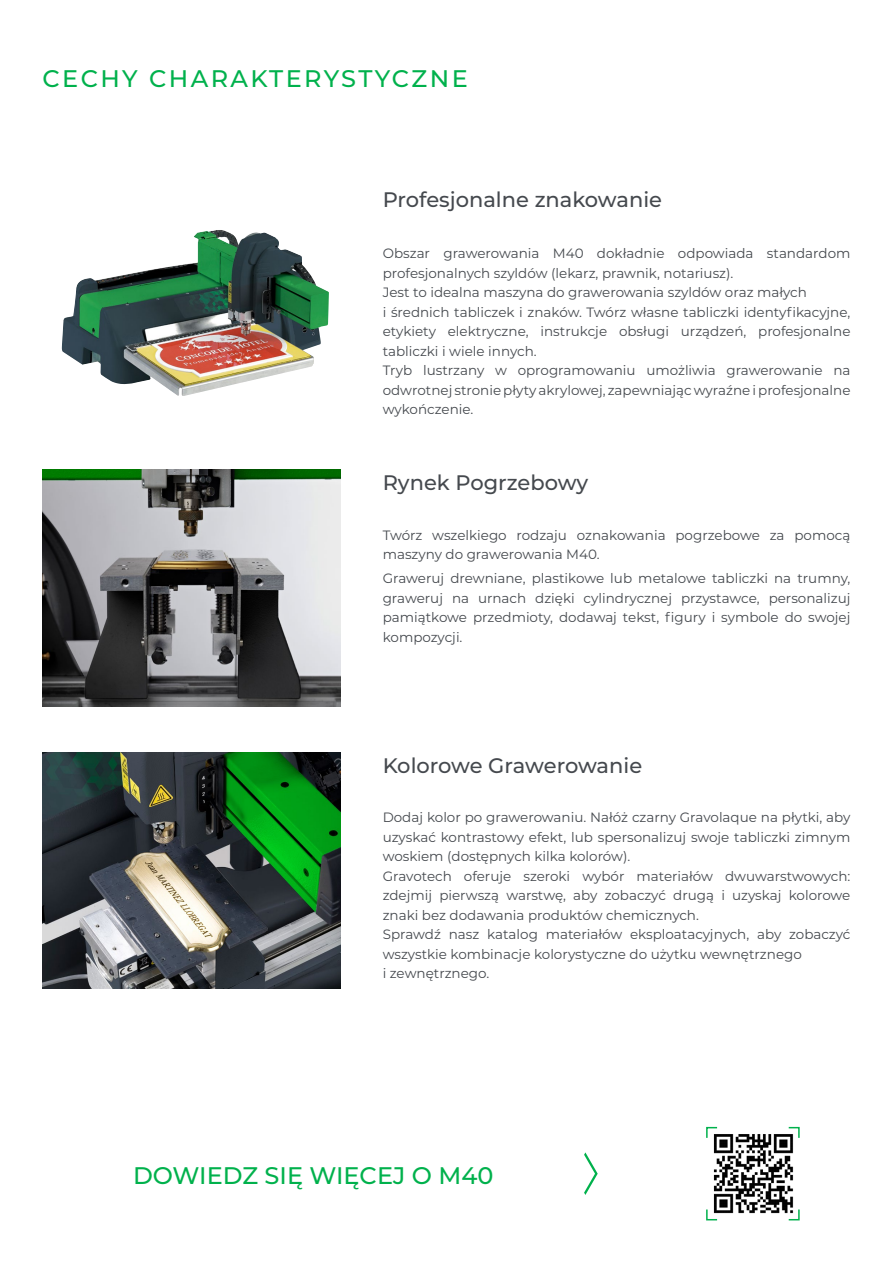
<style>
.page{position:relative;width:893px;height:1263px;background:#fff}
.page>*{position:absolute;margin:0;border:0;box-sizing:border-box;transform-origin:0 0}
.t1{font:500 24px "Montserrat";letter-spacing:.085em;color:#00b14c}
.t2{font:500 24px "Montserrat";color:#00b14c}
.t3{font:500 21px "Montserrat";color:#45494e}
.t4{font:13.5px/19.5px "Montserrat";color:#45494e}
</style>
<div class="page">
<svg style="left:584px;top:1152px;width:14px;height:43px"></svg>
<svg style="left:706px;top:1126px;width:12px;height:12px"></svg>
<svg style="left:706px;top:1209px;width:12px;height:12px"></svg>
<svg style="left:788px;top:1126px;width:12px;height:12px"></svg>
<svg style="left:788px;top:1209px;width:12px;height:12px"></svg>
<img style="left:43px;top:470px;width:297px;height:236px">
<img style="left:62px;top:230px;width:267px;height:166px">
<img style="left:43px;top:752px;width:297px;height:237px">
<img style="left:710px;top:1130px;width:85px;height:86px">
<h1 class="t1" style="left:43px;top:62px;width:427px">CECHY CHARAKTERYSTYCZNE</h1>
<h2 class="t3" style="left:383px;top:185px;width:281px">Profesjonalne znakowanie</h2>
<p class="t4" style="left:383px;top:243px;width:469px">Obszar grawerowania M40 dokładnie odpowiada standardom profesjonalnych szyldów (lekarz, prawnik, notariusz).<br>Jest to idealna maszyna do grawerowania szyldów oraz małych<br>i średnich tabliczek i znaków. Twórz własne tabliczki identyfikacyjne, etykiety elektryczne, instrukcje obsługi urządzeń, profesjonalne tabliczki i wiele innych.<br>Tryb lustrzany w oprogramowaniu umożliwia grawerowanie na odwrotnej stronie płyty akrylowej, zapewniając wyraźne i profesjonalne wykończenie.</p>
<h2 class="t3" style="left:383px;top:468px;width:207px">Rynek Pogrzebowy</h2>
<p class="t4" style="left:383px;top:525px;width:469px">Twórz wszelkiego rodzaju oznakowania pogrzebowe za pomocą maszyny do grawerowania M40.</p>
<p class="t4" style="left:383px;top:568px;width:469px;text-align:justify">Graweruj drewniane, plastikowe lub metalowe tabliczki na trumny, graweruj na urnach dzięki cylindrycznej przystawce, personalizuj pamiątkowe przedmioty, dodawaj tekst, figury i symbole do swojej kompozycji.</p>
<h2 class="t3" style="left:383px;top:750px;width:261px">Kolorowe Grawerowanie</h2>
<p class="t4" style="left:383px;top:807px;width:469px">Dodaj kolor po grawerowaniu. Nałóż czarny Gravolaque na płytki, aby uzyskać kontrastowy efekt, lub spersonalizuj swoje tabliczki zimnym woskiem (dostępnych kilka kolorów).<br>Gravotech oferuje szeroki wybór materiałów dwuwarstwowych: zdejmij pierwszą warstwę, aby zobaczyć drugą i uzyskaj kolorowe znaki bez dodawania produktów chemicznych.<br>Sprawdź nasz katalog materiałów eksploatacyjnych, aby zobaczyć wszystkie kombinacje kolorystyczne do użytku wewnętrznego<br>i zewnętrznego.</p>
<h1 class="t2" style="left:133px;top:1159px;width:362px">DOWIEDZ SIĘ WIĘCEJ O M40</h1>
</div>
